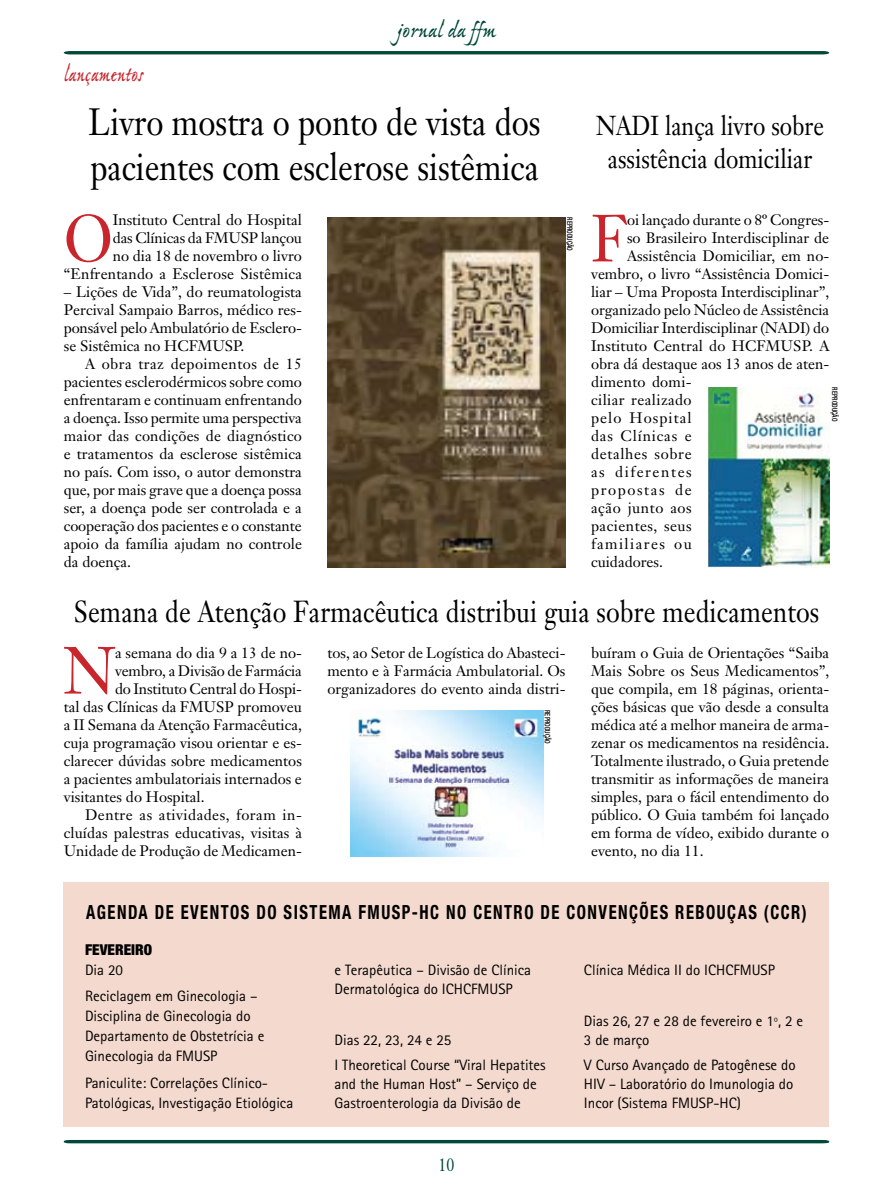
<style>
.page{position:relative;width:893px;height:1191px;background:#fff}
.page>*{position:absolute;margin:0;border:0;box-sizing:border-box;transform-origin:0 0}
.t1{font:65.55px "Janson Text";color:#c9252c;scale:.9 1}
.t2{font:37.5px/45px "Janson Text";color:#000;scale:.85 1}
.t3{font:30px "Janson Text";letter-spacing:.005em;color:#000;scale:.85 1}
.t4{font:27px/32.4px "Janson Text";color:#000;text-align:center;scale:.85 1}
.t5{font:24px "Ex Ponto MM 450";letter-spacing:-.005em;color:#00483a}
.t6{font:24px "Ex Ponto MM 450";color:#c9252c;scale:.85 1}
.t7{font:700 condensed 19.5px "Helvetica Neue";letter-spacing:.09em;color:#000;scale:.85 1}
.t8{font:18px "Janson Text";color:#00483a;scale:.85 1}
.t9{font:15px/18px "Janson Text";color:#000;text-align:justify}
.t10{font:15px/18.9px "Rotis Sans Serif";color:#000}
.t11{font:15px "Janson Text";letter-spacing:.03em;color:#000}
.t12{font:15px "Janson Text";letter-spacing:.105em;color:#000}
.t13{font:15px "Janson Text";letter-spacing:.025em;color:#000}
.t14{font:15px "Janson Text";letter-spacing:.045em;color:#000}
.t15{font:15px "Janson Text";letter-spacing:.07em;color:#000}
.t16{font:15px "Janson Text";letter-spacing:.055em;color:#000}
.t17{font:15px "Janson Text";letter-spacing:.04em;color:#000}
.t18{font:15px "Janson Text";letter-spacing:.09em;color:#000}
.t19{font:900 condensed 15px "Helvetica Neue";color:#000}
.t20{font:500 condensed 7.5px "Helvetica Neue";color:#000;scale:.85 1}
</style>
<div class="page">
<svg style="left:63px;top:1139px;width:767px;height:5px"></svg>
<svg style="left:64px;top:51px;width:765px;height:3px;background:#034a3c"></svg>
<div style="left:64px;top:882px;width:765px;height:245px;background:#f3d9ce"></div>
<img style="left:709px;top:387px;width:120px;height:180px">
<img style="left:327px;top:218px;width:239px;height:349px">
<img style="left:351px;top:710px;width:193px;height:146px">
<h3 class="t6" style="left:64px;top:62px;width:95px">lançamentos</h3>
<h3 class="t5" style="left:397px;top:18px;width:100px">jornal da ffm</h3>
<h2 class="t2" style="left:89px;top:99px;width:533px">Livro mostra o ponto de vista dos pacientes com esclerose sistêmica</h2>
<h1 class="t1" style="left:64px;top:197px;width:56px">O</h1>
<p class="t9" style="left:64px;top:211px;width:240px;text-align:right">Instituto Central do Hospital<br>das Clínicas da FMUSP lançou<br>no dia 18 de novembro o livro “Enfrentando a Esclerose Sistêmica</p>
<p class="t9" style="left:64px;top:283px;width:240px">– Lições de Vida”, do reumatologista Percival Sampaio Barros, médico res&shy;ponsável pelo Ambulatório de Esclero&shy;se Sistêmica no HCFMUSP.</p>
<p class="t9" style="left:64px;top:355px;width:240px;text-indent:21px">A obra traz depoimentos de 15 pacientes esclerodérmicos sobre como enfrentaram e continuam enfrentando a doença. Isso permite uma perspectiva maior das condições de diagnóstico e tratamentos da esclerose sistêmica no país. Com isso, o autor demonstra que, por mais grave que a doença possa ser, a doença pode ser controlada e a cooperação dos pacientes e o constante apoio da família ajudam no controle da doença.</p>
<h3 class="t4" style="left:596px;top:110px;width:269px">NADI lança livro sobre assistência domiciliar</h3>
<p class="t20" style="left:574px;top:217px;width:41px;rotate:90deg">Reprodução</p>
<h1 class="t1" style="left:591px;top:197px;width:42px">F</h1>
<p class="t9" style="left:627px;top:211px;width:204px">oi lançado durante o 8º Congres-</p>
<p class="t9" style="left:627px;top:229px;width:204px">so Brasileiro Interdisciplinar de</p>
<p class="t9" style="left:627px;top:247px;width:204px">Assistência Domiciliar, em no-</p>
<p class="t9" style="left:591px;top:265px;width:240px">vembro, o livro “Assistência Domici-</p>
<p class="t9" style="left:591px;top:283px;width:240px">liar – Uma Proposta Interdisciplinar”,</p>
<p class="t9" style="left:591px;top:301px;width:240px">organizado pelo Núcleo de Assistência</p>
<p class="t9" style="left:591px;top:319px;width:239px">Domiciliar Interdisciplinar (NADI) do</p>
<p class="t9" style="left:591px;top:337px;width:240px">Instituto Central do HCFMUSP. A</p>
<p class="t9" style="left:591px;top:355px;width:240px">obra dá destaque aos 13 anos de aten-</p>
<p class="t9" style="left:591px;top:373px;width:102px">dimento domi-</p>
<p class="t13" style="left:591px;top:391px;width:102px">ciliar realizado</p>
<p class="t15" style="left:591px;top:409px;width:102px">pelo Hospital</p>
<p class="t16" style="left:591px;top:427px;width:102px">das Clínicas e</p>
<p class="t14" style="left:591px;top:445px;width:102px">detalhes sobre</p>
<p class="t12" style="left:591px;top:463px;width:102px">as diferentes</p>
<p class="t12" style="left:591px;top:481px;width:102px">propostas de</p>
<p class="t17" style="left:591px;top:499px;width:102px">ação junto aos</p>
<p class="t11" style="left:591px;top:517px;width:102px">pacientes, seus</p>
<p class="t18" style="left:591px;top:535px;width:102px">familiares ou</p>
<p class="t9" style="left:591px;top:553px;width:73px">cuidadores.</p>
<p class="t20" style="left:839px;top:387px;width:41px;rotate:90deg">Reprodução</p>
<h3 class="t3" style="left:74px;top:592px;width:879px">Semana de Atenção Farmacêutica distribui guia sobre medicamentos</h3>
<h1 class="t1" style="left:64px;top:629px;width:58px">N</h1>
<p class="t9" style="left:115px;top:643px;width:188px">a semana do dia 9 a 13 de no-</p>
<p class="t9" style="left:327px;top:643px;width:240px">tos, ao Setor de Logística do Abasteci&shy;mento e à Farmácia Ambulatorial. Os organizadores do evento ainda distri-</p>
<p class="t9" style="left:591px;top:643px;width:240px">buíram o Guia de Orientações “Saiba Mais Sobre os Seus Medicamentos”, que compila, em 18 páginas, orienta&shy;ções básicas que vão desde a consulta médica até a melhor maneira de arma&shy;zenar os medicamentos na residência.<br>Totalmente ilustrado, o Guia pretende transmitir as informações de maneira simples, para o fácil entendimento do público. O Guia também foi lançado em forma de vídeo, exibido durante o evento, no dia 11.</p>
<p class="t9" style="left:115px;top:661px;width:188px">vembro, a Divisão de Farmácia</p>
<p class="t9" style="left:115px;top:679px;width:188px">do Instituto Central do Hospi-</p>
<p class="t9" style="left:64px;top:697px;width:240px">tal das Clínicas da FMUSP promoveu</p>
<p class="t9" style="left:64px;top:715px;width:240px">a II Semana da Atenção Farmacêutica,</p>
<p class="t9" style="left:64px;top:733px;width:240px">cuja programação visou orientar e es-</p>
<p class="t9" style="left:64px;top:751px;width:240px">clarecer dúvidas sobre medicamentos</p>
<p class="t9" style="left:64px;top:769px;width:240px">a pacientes ambulatoriais internados e</p>
<p class="t9" style="left:64px;top:787px;width:142px">visitantes do Hospital.</p>
<p class="t11" style="left:85px;top:805px;width:218px">Dentre as atividades, foram in-</p>
<p class="t9" style="left:64px;top:823px;width:240px">cluídas palestras educativas, visitas à</p>
<p class="t9" style="left:64px;top:841px;width:240px">Unidade de Produção de Medicamen-</p>
<p class="t20" style="left:552px;top:710px;width:41px;rotate:90deg">Reprodução</p>
<h3 class="t7" style="left:86px;top:900px;width:849px">AGENDA DE EVENTOS DO SISTEMA FMUSP-HC NO CENTRO DE CONVENÇÕES REBOUÇAS (CCR)</h3>
<p class="t19" style="left:85px;top:940px;width:68px">FEVEREIRO</p>
<p class="t10" style="left:85px;top:956px;width:174px;line-height:26.4px">Dia 20<br>Reciclagem em Ginecologia –</p>
<p class="t10" style="left:85px;top:1006px;width:181px;line-height:20px">Disciplina de Ginecologia do<br>Departamento de Obstetrícia e<br>Ginecologia da FMUSP</p>
<p class="t10" style="left:85px;top:1072px;width:210px;line-height:20px">Paniculite: Correlações Clínico-<br>Patológicas, Investigação Etiológica</p>
<p class="t10" style="left:334px;top:960px;width:198px">e Terapêutica – Divisão de Clínica<br>Dermatológica do ICHCFMUSP</p>
<p class="t10" style="left:334px;top:1026px;width:213px;line-height:25.3px">Dias 22, 23, 24 e 25<br>I Theoretical Course “Viral Hepatites</p>
<p class="t10" style="left:334px;top:1074px;width:204px">and the Human Host” – Serviço de<br>Gastroenterologia da Divisão de</p>
<p class="t8" style="left:439px;top:1153px;width:20px">10</p>
<p class="t10" style="left:584px;top:960px;width:193px">Clínica Médica II do ICHCFMUSP</p>
<p class="t10" style="left:584px;top:1011px;width:221px">Dias 26, 27 e 28 de fevereiro e 1º, 2 e<br>3 de março</p>
<p class="t10" style="left:584px;top:1055px;width:213px">V Curso Avançado de Patogênese do<br>HIV – Laboratório do Imunologia do<br>Incor (Sistema FMUSP-HC)</p>
</div>
